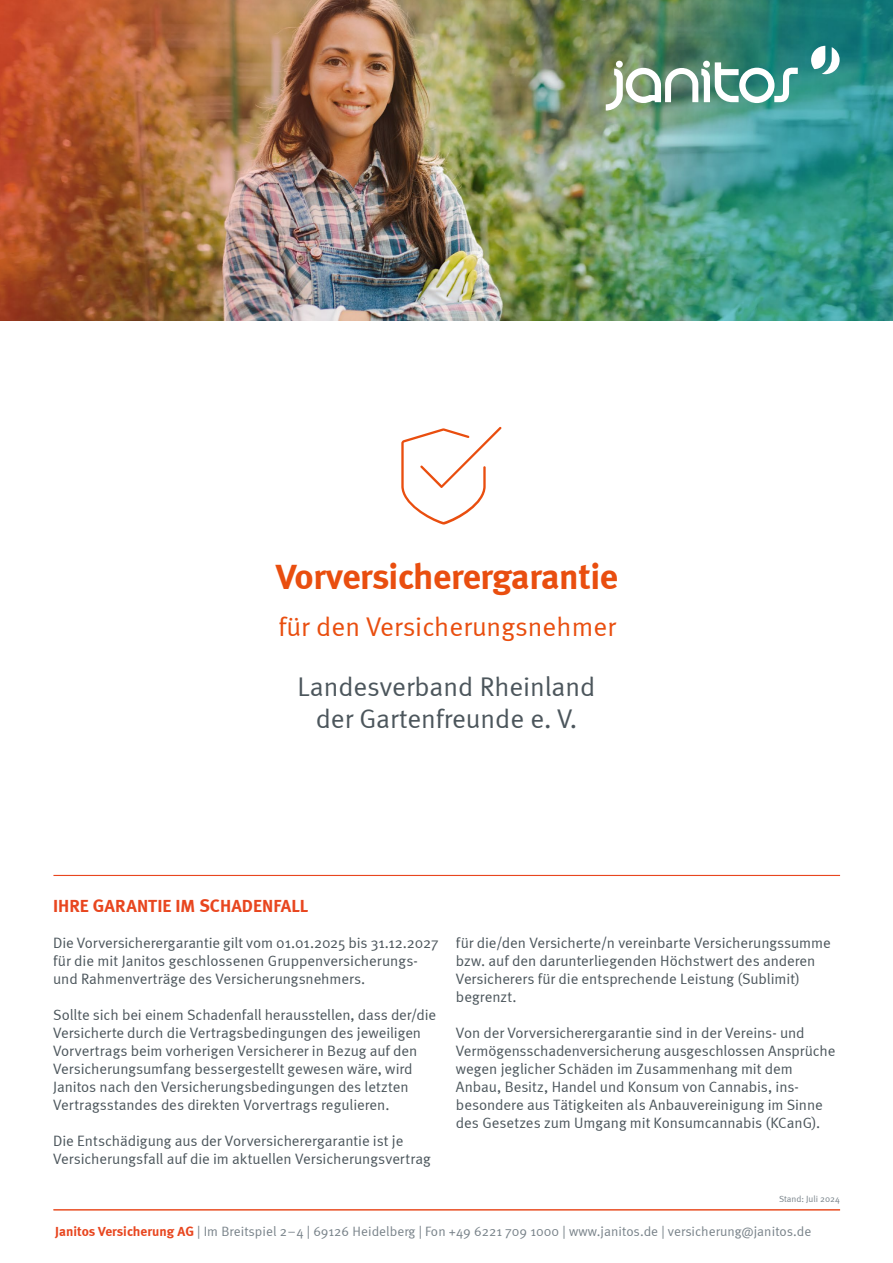
<style>
.page{position:relative;width:893px;height:1263px;background:#fff}
.page>*{position:absolute;margin:0;border:0;box-sizing:border-box;transform-origin:0 0}
.t1{font:700 36px "Meta";letter-spacing:-.01em;color:#e94e0f}
.t2{font:27px/32.4px "Meta Normal LF";color:#4c565c;text-align:center}
.t3{font:27px "Meta Normal LF";letter-spacing:.005em;color:#e94e0f}
.t4{font:700 18px "Meta";letter-spacing:.005em;color:#e8461f}
.t5{font:15px/18px "Meta Normal";letter-spacing:-.005em;color:#4c565c}
.t6{font:13.5px "Meta Normal";letter-spacing:.005em;color:#79838a}
.t7{font:9px "Meta Normal";color:#79838a}
.s1{font-family:"Meta Bold LF";color:#e8461f}
</style>
<div class="page">
<img style="left:0;top:0;width:893px;height:320px">
<img style="left:606px;top:61px;width:192px;height:50px">
<svg style="left:811px;top:46px;width:29px;height:28px"></svg>
<hr style="left:53px;top:1209px;width:787px;height:1px;background:#e8461f">
<svg style="left:401px;top:427px;width:101px;height:97px"></svg>
<hr style="left:53px;top:875px;width:787px;height:1px;background:#e8461f">
<h1 class="t1" style="left:276px;top:555px;width:343px">Vorversicherergarantie</h1>
<h2 class="t3" style="left:278px;top:611px;width:339px">für den Versicherungsnehmer</h2>
<h2 class="t2" style="left:297px;top:670px;width:299px">Landesverband Rheinland der Gartenfreunde e. V.</h2>
<p class="t4" style="left:53px;top:895px;width:257px">IHRE GARANTIE IM SCHADENFALL</p>
<p class="t5" style="left:53px;top:934px;width:387px">Die Vorversicherergarantie gilt vom 01.01.2025 bis 31.12.2027 für die mit Janitos geschlossenen Gruppenversicherungs&shy;und Rahmenverträge des Versicherungsnehmers.</p>
<p class="t5" style="left:53px;top:1006px;width:384px">Sollte sich bei einem Schadenfall herausstellen, dass der/die Versicherte durch die Vertragsbedingungen des jeweiligen Vorvertrags beim vorherigen Versicherer in Bezug auf den Versicherungsumfang bessergestellt gewesen wäre, wird Janitos nach den Versicherungsbedingungen des letzten Vertragsstandes des direkten Vorvertrags regulieren.</p>
<p class="t5" style="left:53px;top:1132px;width:379px">Die Entschädigung aus der Vorversicherergarantie ist je<br>Versicherungsfall auf die im aktuellen Versicherungsvertrag</p>
<p class="t5" style="left:456px;top:934px;width:376px">für die/den Versicherte/n vereinbarte Versicherungssumme bzw. auf den darunterliegenden Höchstwert des anderen Versicherers für die entsprechende Leistung (Sublimit) begrenzt.</p>
<p class="t5" style="left:456px;top:1024px;width:381px">Von der Vorversicherergarantie sind in der Vereins- und Vermögensschadenversicherung ausgeschlossen Ansprüche wegen jeglicher Schäden im Zusammenhang mit dem Anbau, Besitz, Handel und Konsum von Cannabis, ins&shy;besondere aus Tätigkeiten als Anbauvereinigung im Sinne des Gesetzes zum Umgang mit Konsumcannabis (KCanG).</p>
<p class="t7" style="left:779px;top:1194px;width:62px">Stand: Juli 2024</p>
<p class="t6" style="left:55px;top:1224px;width:758px"><span class="s1">Janitos Versicherung AG</span> | Im Breitspiel 2–4 | 69126 Heidelberg | Fon +49 6221 709 1000 | www.janitos.de | versicherung@janitos.de</p>
</div>
